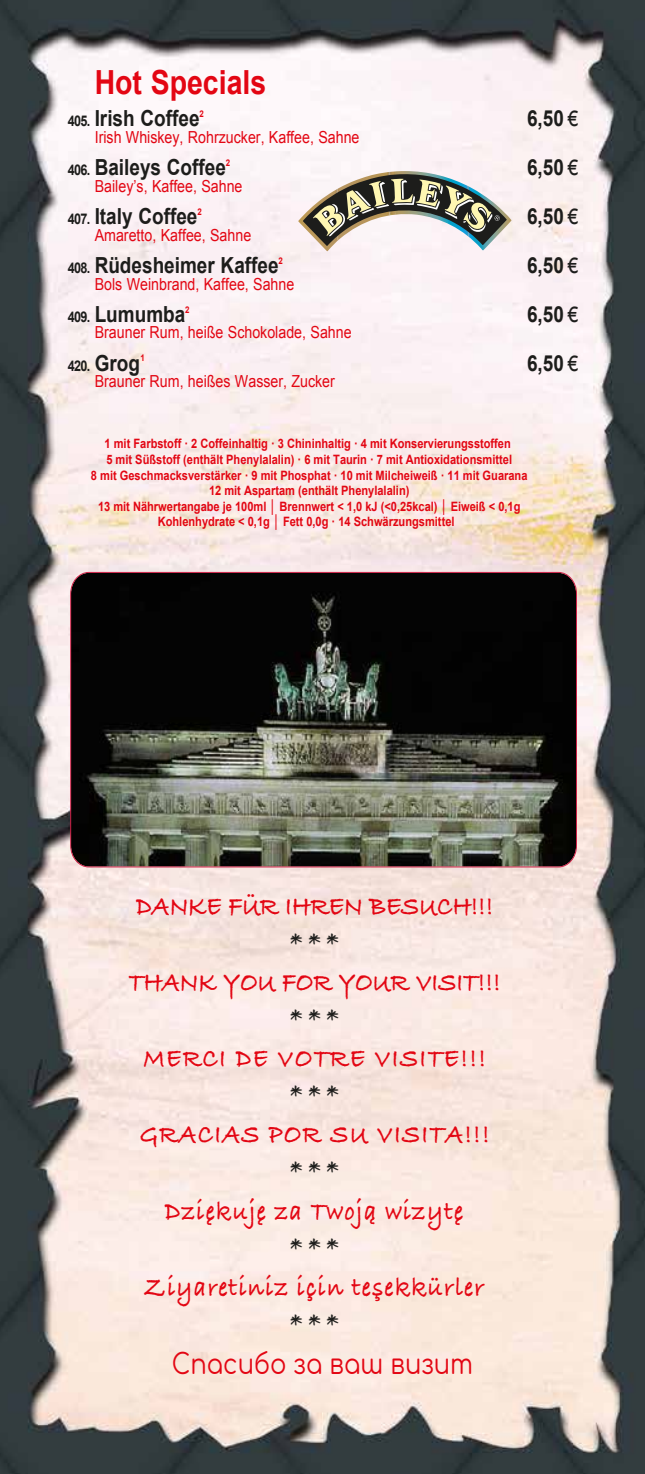
<style>
.page{position:relative;width:645px;height:1474px;background:#fff}
.page>*{position:absolute;margin:0;border:0;box-sizing:border-box;transform-origin:0 0}
.t1{font:700 33.25px "Arial";color:#e30613;scale:.86 1}
.t2{font:700 28.35px "Bradley Hand ITCTT";letter-spacing:.055em;color:#e30613;scale:.86 1}
.t3{font:700 28.35px "Bradley Hand ITCTT";color:#e30613;scale:.86 1}
.t4{font:700 28.35px "Bradley Hand ITCTT";color:#1d1d1b;scale:.86 1}
.t5{font:28.35px "Comfortaa";color:#e30613;scale:.86 1}
.t6{font:700 22.22px "Arial";color:#1d1d1b;scale:.86 1}
.t7{font:16.62px "Arial";color:#e30613;scale:.86 1}
.t8{font:700 14.7px "Arial";color:#1d1d1b;scale:.86 1}
.t9{font:700 12.95px/15.6px "Arial";color:#e30613;text-align:center;scale:.86 1}
.t10{font:700 9.28px "Arial";color:#e30613;scale:.86 1}
.s1{font-size:14.7px}
.s2{font-family:"Gill Sans";font-weight:400}
.s3{font-size:22.22px}
</style>
<div class="page">
<img style="left:0;top:0;width:645px;height:1473px">
<svg style="left:70px;top:572px;width:507px;height:295px"></svg>
<img style="left:298px;top:171px;width:213px;height:80px">
<svg style="left:303px;top:173px;width:204px;height:73px"></svg>
<h1 class="t1" style="left:95px;top:60px;width:201px">Hot Specials</h1>
<h3 class="t6" style="left:68px;top:104px;width:155px"><span class="s1">405.</span> Irish Coffee</h3>
<p class="t10" style="left:200px;top:108px;width:7px">2</p>
<h3 class="t6" style="left:527px;top:104px;width:62px">6,50 <span class="s2">€</span></h3>
<p class="t7" style="left:95px;top:126px;width:309px">Irish Whiskey, Rohrzucker, Kaffee, Sahne</p>
<h3 class="t6" style="left:68px;top:153px;width:185px"><span class="s1">406.</span> Baileys Coffee</h3>
<p class="t10" style="left:226px;top:157px;width:7px">2</p>
<h3 class="t6" style="left:527px;top:153px;width:62px">6,50 <span class="s2">€</span></h3>
<p class="t7" style="left:95px;top:175px;width:173px">Bailey’s, Kaffee, Sahne</p>
<h3 class="t6" style="left:68px;top:201px;width:152px"><span class="s1">407.</span> Italy Coffee</h3>
<p class="t10" style="left:197px;top:205px;width:7px">2</p>
<h3 class="t6" style="left:527px;top:201px;width:62px">6,50 <span class="s2">€</span></h3>
<p class="t7" style="left:95px;top:224px;width:183px">Amaretto, Kaffee, Sahne</p>
<h3 class="t6" style="left:68px;top:250px;width:247px"><span class="s1">408.</span> Rüdesheimer Kaffee</h3>
<p class="t10" style="left:279px;top:254px;width:7px">2</p>
<h3 class="t6" style="left:527px;top:250px;width:62px">6,50 <span class="s2">€</span></h3>
<p class="t7" style="left:95px;top:273px;width:234px">Bols Weinbrand, Kaffee, Sahne</p>
<h3 class="t6" style="left:68px;top:299px;width:138px"><span class="s1">409.</span> Lumumba</h3>
<p class="t10" style="left:185px;top:303px;width:7px">2</p>
<p class="t10" style="left:141px;top:351px;width:7px">1</p>
<h3 class="t6" style="left:527px;top:299px;width:62px">6,50 <span class="s2">€</span></h3>
<p class="t7" style="left:95px;top:322px;width:300px">Brauner Rum, heiße Schokolade, Sahne</p>
<p class="t8" style="left:68px;top:356px;width:85px">420. <span class="s3">Grog</span></p>
<h3 class="t6" style="left:527px;top:348px;width:61px">6,50 <span class="s2">€</span></h3>
<p class="t7" style="left:95px;top:370px;width:281px">Brauner Rum, heißes Wasser, Zucker</p>
<p class="t9" style="left:91px;top:436px;width:509px">1 mit Farbstoff · 2 Coffeinhaltig · 3 Chininhaltig · 4 mit Konservierungsstoffen<br>5 mit Süßstoff (enthält Phenylalalin) · 6 mit Taurin · 7 mit Antioxidationsmittel<br>8 mit Geschmacksverstärker · 9 mit Phosphat · 10 mit Milcheiweiß · 11 mit Guarana 12 mit Aspartam (enthält Phenylalalin)<br>13 mit Nährwertangabe je 100ml │ Brennwert &lt; 1,0 kJ (&lt;0,25kcal) │ Eiweiß &lt; 0,1g Kohlenhydrate &lt; 0,1g │ Fett 0,0g · 14 Schwärzungsmittel</p>
<h2 class="t3" style="left:136px;top:884px;width:417px">DANKE FÜR IHREN BESUCH!!!</h2>
<h2 class="t4" style="left:290px;top:922px;width:60px">***</h2>
<h2 class="t3" style="left:129px;top:960px;width:434px">THANK YOU FOR YOUR VISIT!!!</h2>
<h2 class="t4" style="left:290px;top:998px;width:60px">***</h2>
<h2 class="t2" style="left:143px;top:1036px;width:400px">MERCI DE VOTRE VISITE!!!</h2>
<h2 class="t4" style="left:290px;top:1074px;width:60px">***</h2>
<h2 class="t2" style="left:140px;top:1112px;width:408px">GRACIAS POR SU VISITA!!!</h2>
<h2 class="t4" style="left:290px;top:1150px;width:60px">***</h2>
<h2 class="t2" style="left:165px;top:1188px;width:348px">Dziękuję za Twoją wizytę</h2>
<h2 class="t4" style="left:290px;top:1227px;width:60px">***</h2>
<h2 class="t2" style="left:144px;top:1265px;width:397px">Ziyaretiniz için teşekkürler</h2>
<h2 class="t4" style="left:290px;top:1303px;width:60px">***</h2>
<h2 class="t5" style="left:172px;top:1338px;width:352px">Спасибо за ваш визит</h2>
</div>
